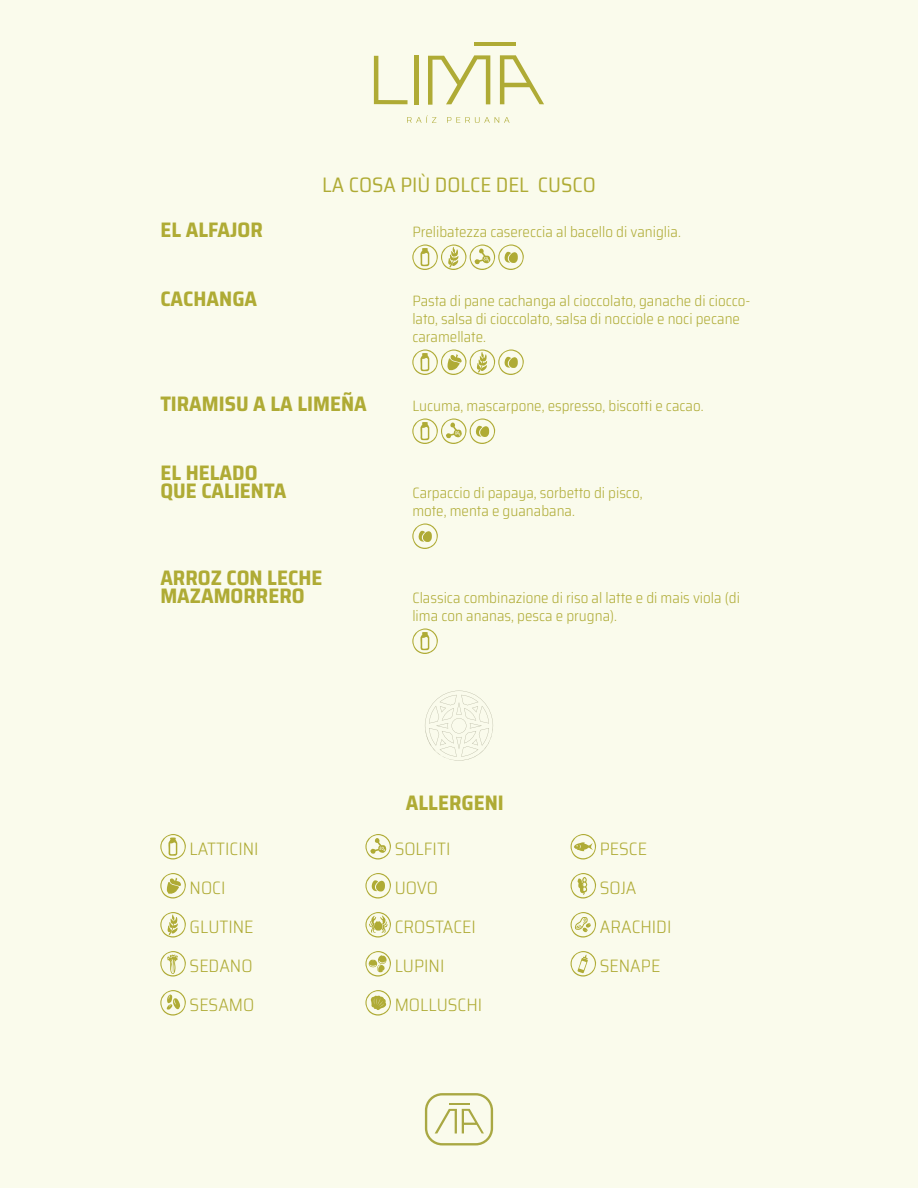
<style>
.page{position:relative;width:918px;height:1188px;background:#fafbec}
.page>*{position:absolute;margin:0;border:0;box-sizing:border-box;transform-origin:0 0}
.t1{font:700 semi-condensed 21px/18px "Saira";color:#afab35}
.t2{font:semi-condensed 21px "Saira";color:#afab35}
.t3{font:300 semi-condensed 18px/39px "Saira";color:#afab35}
.t4{font:300 semi-condensed 15px/18px "Saira";color:#afab35}
</style>
<div class="page">
<svg style="left:374px;top:56px;width:34px;height:48px"></svg>
<div style="left:414px;top:55px;width:5px;height:49px;background:#afab35"></div>
<svg style="left:428px;top:55px;width:62px;height:50px"></svg>
<svg style="left:500px;top:55px;width:44px;height:49px"></svg>
<hr style="left:474px;top:43px;width:42px;height:3px;background:#afab35">
<svg style="left:407px;top:115px;width:29px;height:8px"></svg>
<svg style="left:447px;top:117px;width:63px;height:6px"></svg>
<svg style="left:425px;top:1093px;width:68px;height:52px"></svg>
<svg style="left:412px;top:244px;width:112px;height:26px"></svg>
<svg style="left:412px;top:349px;width:112px;height:26px"></svg>
<svg style="left:412px;top:418px;width:83px;height:26px"></svg>
<svg style="left:412px;top:523px;width:26px;height:26px"></svg>
<svg style="left:412px;top:628px;width:26px;height:26px"></svg>
<svg style="left:425px;top:691px;width:68px;height:70px"></svg>
<svg style="left:160px;top:834px;width:26px;height:26px"></svg>
<svg style="left:160px;top:873px;width:26px;height:26px"></svg>
<svg style="left:160px;top:912px;width:26px;height:26px"></svg>
<svg style="left:160px;top:951px;width:26px;height:26px"></svg>
<svg style="left:160px;top:990px;width:26px;height:26px"></svg>
<svg style="left:365px;top:834px;width:26px;height:26px"></svg>
<svg style="left:365px;top:873px;width:26px;height:26px"></svg>
<svg style="left:365px;top:912px;width:26px;height:26px"></svg>
<svg style="left:365px;top:951px;width:26px;height:26px"></svg>
<svg style="left:365px;top:990px;width:26px;height:26px"></svg>
<svg style="left:571px;top:834px;width:25px;height:26px"></svg>
<svg style="left:571px;top:873px;width:25px;height:26px"></svg>
<svg style="left:571px;top:912px;width:25px;height:26px"></svg>
<svg style="left:571px;top:951px;width:25px;height:26px"></svg>
<h1 class="t2" style="left:322px;top:169px;width:275px">LA COSA PIÙ DOLCE DEL CUSCO</h1>
<h1 class="t1" style="left:160px;top:221px;width:104px">EL ALFAJOR</h1>
<p class="t4" style="left:412px;top:222px;width:270px">Prelibatezza casereccia al bacello di vaniglia.</p>
<h1 class="t1" style="left:160px;top:290px;width:98px">CACHANGA</h1>
<p class="t4" style="left:412px;top:291px;width:340px">Pasta di pane cachanga al cioccolato, ganache di ciocco&shy;lato, salsa di cioccolato, salsa di nocciole e noci pecane caramellate.</p>
<h1 class="t1" style="left:160px;top:395px;width:208px">TIRAMISU A LA LIMEÑA</h1>
<p class="t4" style="left:412px;top:396px;width:293px">Lucuma, mascarpone, espresso, biscotti e cacao.</p>
<h1 class="t1" style="left:160px;top:464px;width:128px">EL HELADO<br>QUE CALIENTA</h1>
<h1 class="t1" style="left:160px;top:569px;width:164px">ARROZ CON LECHE<br>MAZAMORRERO</h1>
<p class="t4" style="left:412px;top:483px;width:232px">Carpaccio di papaya, sorbetto di pisco, mote, menta e guanabana.</p>
<p class="t4" style="left:412px;top:588px;width:329px">Classica combinazione di riso al latte e di mais viola (di lima con ananas, pesca e prugna).</p>
<h1 class="t1" style="left:406px;top:794px;width:99px">ALLERGENI</h1>
<p class="t3" style="left:190px;top:829px;width:71px">LATTICINI<br>NOCI<br>GLUTINE<br>SEDANO<br>SESAMO</p>
<p class="t3" style="left:395px;top:829px;width:89px">SOLFITI<br>UOVO<br>CROSTACEI<br>LUPINI<br>MOLLUSCHI</p>
<p class="t3" style="left:600px;top:829px;width:73px">PESCE<br>SOJA<br>ARACHIDI<br>SENAPE</p>
</div>
